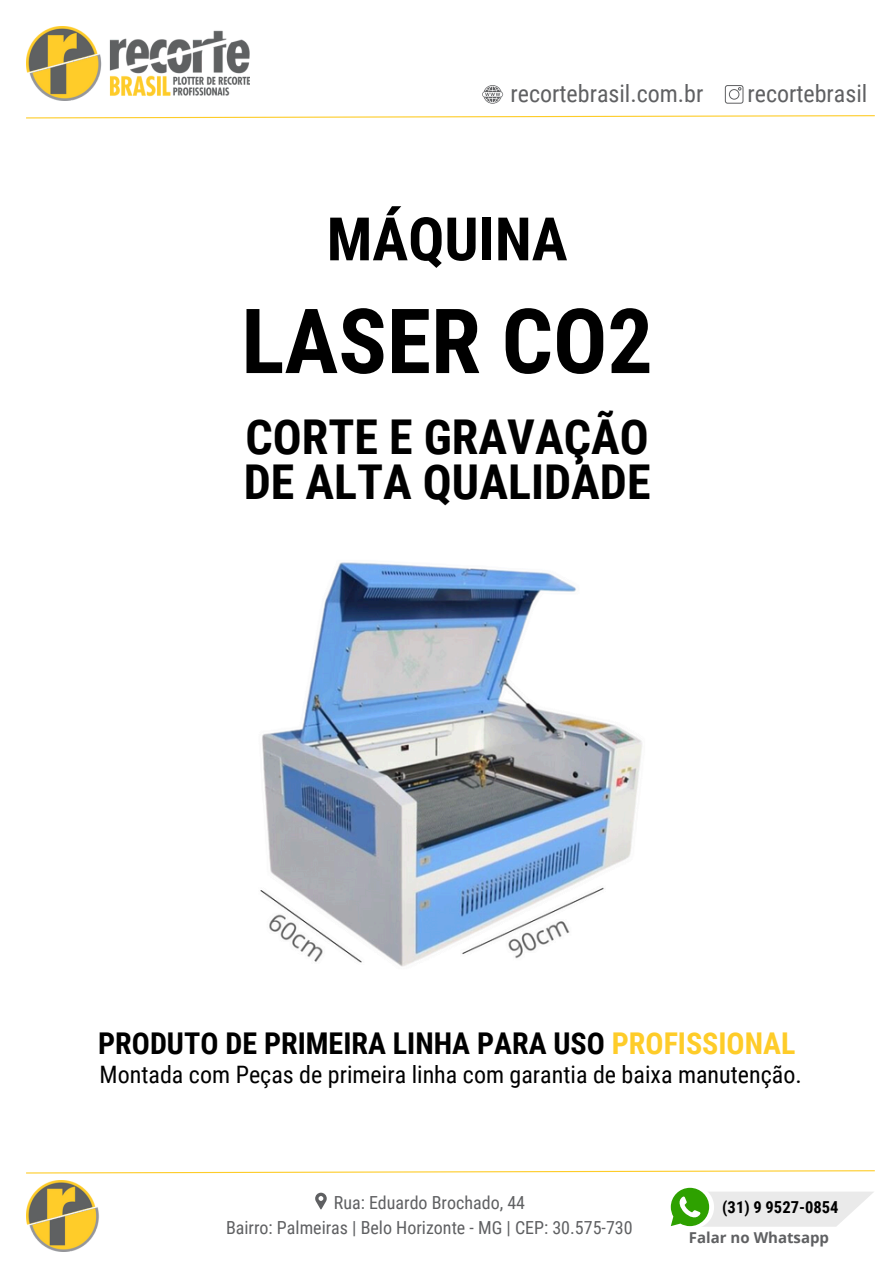
<style>
.page{position:relative;width:894px;height:1264px;background:#fff}
.page>*{position:absolute;margin:0;border:0;box-sizing:border-box;transform-origin:0 0}
.t1{font:700 90px "Roboto Condensed";color:#000}
.t2{font:700 60px "Roboto Condensed";color:#000}
.t3{font:700 48px/45px "Roboto Condensed";color:#000}
.t4{font:700 30px "Roboto Condensed";color:#000}
.t5{font:24px "Roboto Condensed";color:#000}
.t6{font:24px "Roboto Condensed";color:#5f6062}
.t7{font:18px "Roboto Condensed";color:#5f6062}
.t8{font:700 16.5px "Roboto Condensed";color:#000}
.t9{font:700 15px "Open Sans";color:#5f6062}
.s1{color:#fecc29}
</style>
<div class="page">
<img style="left:26px;top:27px;width:223px;height:73px">
<img style="left:260px;top:562px;width:382px;height:405px">
<img style="left:26px;top:1180px;width:73px;height:71px">
<svg style="left:26px;top:115px;width:849px;height:4px"></svg>
<svg style="left:26px;top:1170px;width:849px;height:4px"></svg>
<svg style="left:670px;top:1187px;width:204px;height:40px"></svg>
<svg style="left:482px;top:85px;width:21px;height:19px"></svg>
<svg style="left:724px;top:85px;width:19px;height:19px"></svg>
<svg style="left:315px;top:1192px;width:11px;height:17px"></svg>
<h2 class="t6" style="left:510px;top:79px;width:194px">recortebrasil.com.br</h2>
<h2 class="t6" style="left:747px;top:79px;width:121px">recortebrasil</h2>
<p class="t2" style="left:326px;top:205px;width:242px">MÁQUINA</p>
<h4 class="t1" style="left:241px;top:289px;width:413px">LASER CO2</h4>
<h5 class="t3" style="left:244px;top:415px;width:408px">CORTE E GRAVAÇÃO<br>DE ALTA QUALIDADE</h5>
<p class="t4" style="left:98px;top:1026px;width:698px">PRODUTO DE PRIMEIRA LINHA PARA USO <span class="s1">PROFISSIONAL</span></p>
<p class="t5" style="left:100px;top:1061px;width:703px">Montada com Peças de primeira linha com garantia de baixa manutenção.</p>
<h1 class="t7" style="left:334px;top:1192px;width:193px">Rua: Eduardo Brochado, 44</h1>
<h3 class="t7" style="left:226px;top:1216px;width:408px">Bairro: Palmeiras | Belo Horizonte - MG | CEP: 30.575-730</h3>
<p class="t8" style="left:722px;top:1197px;width:117px">(31) 9 9527-0854</p>
<p class="t9" style="left:688px;top:1226px;width:142px">Falar no Whatsapp</p>
</div>
